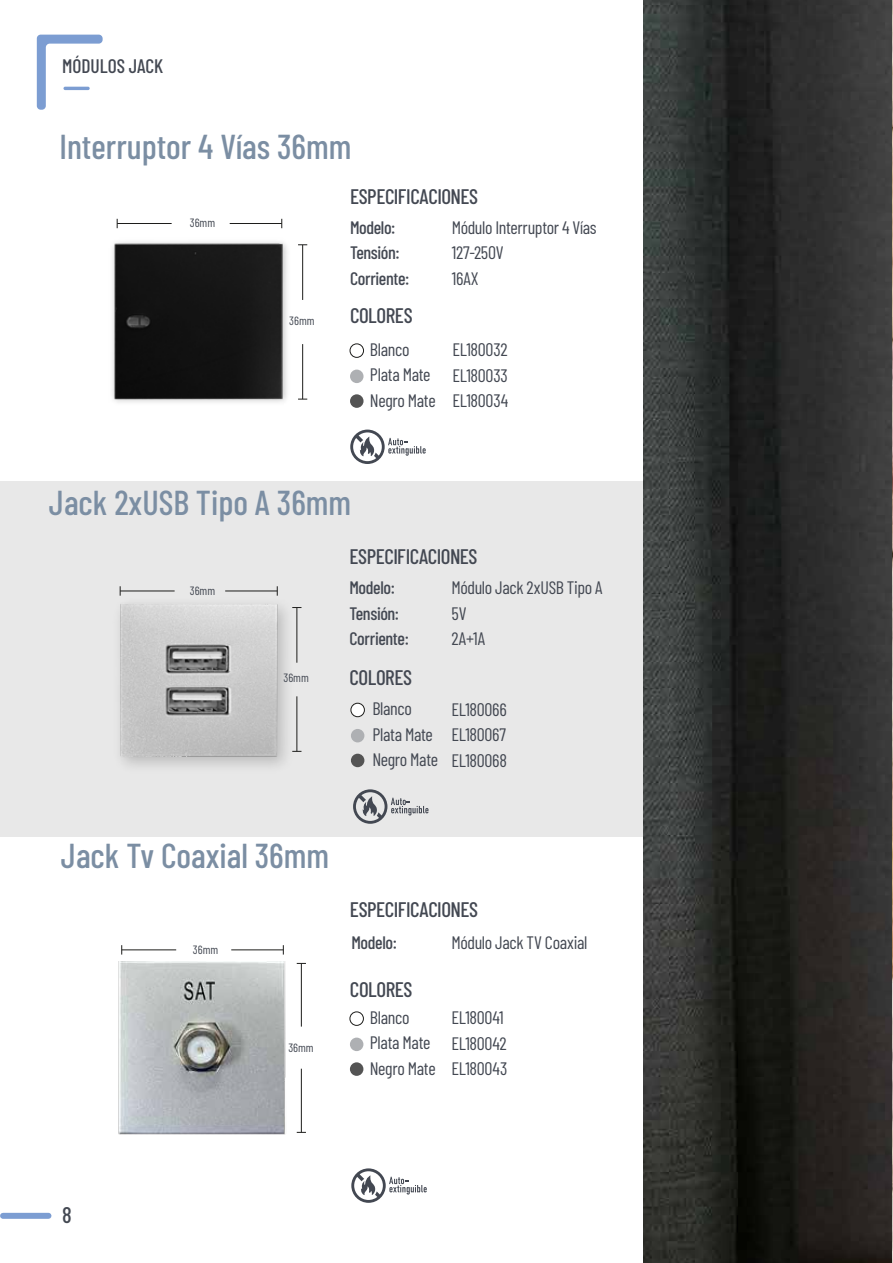
<style>
.page{position:relative;width:893px;height:1263px;background:#fff}
.page>*{position:absolute;margin:0;border:0;box-sizing:border-box;transform-origin:0 0}
.t1{font:500 34.5px "Barlow Condensed";color:#7b8ea3}
.t2{font:500 22.5px "Barlow Condensed";color:#434852}
.t3{font:500 21px "Barlow Condensed";letter-spacing:-.02em;color:#434852}
.t4{font:500 19.5px "Barlow Condensed";color:#434852}
.t5{font:18px/25.5px "Barlow Condensed";letter-spacing:-.02em;color:#434852}
.t6{font:500 18px/25.5px "Barlow Condensed";letter-spacing:-.02em;color:#434852}
.t7{font:12px "Barlow Condensed";color:#434852}
</style>
<div class="page">
<div style="left:0;top:482px;width:893px;height:355px;background:#e8e8e8"></div>
<img style="left:112px;top:223px;width:176px;height:180px">
<img style="left:119px;top:586px;width:183px;height:181px">
<hr style="left:302px;top:245px;width:1px;height:55px;background:#1d1d1b">
<hr style="left:302px;top:344px;width:1px;height:55px;background:#1d1d1b">
<hr style="left:230px;top:223px;width:52px;height:1px;background:#1d1d1b">
<hr style="left:117px;top:223px;width:55px;height:1px;background:#1d1d1b">
<hr style="left:297px;top:608px;width:1px;height:55px;background:#1d1d1b">
<hr style="left:297px;top:696px;width:1px;height:55px;background:#1d1d1b">
<hr style="left:301px;top:963px;width:1px;height:63px;background:#1d1d1b">
<hr style="left:301px;top:1069px;width:1px;height:63px;background:#1d1d1b">
<hr style="left:225px;top:591px;width:52px;height:1px;background:#1d1d1b">
<hr style="left:120px;top:591px;width:55px;height:1px;background:#1d1d1b">
<hr style="left:231px;top:950px;width:52px;height:1px;background:#1d1d1b">
<hr style="left:122px;top:950px;width:54px;height:1px;background:#1d1d1b">
<svg style="left:350px;top:430px;width:76px;height:34px"></svg>
<div style="left:350px;top:370px;width:14px;height:13px;background:#aeb0b3;border-radius:50%"></div>
<div style="left:350px;top:343px;width:14px;height:15px;border:1px solid #1d1d1b;border-radius:50%"></div>
<div style="left:350px;top:394px;width:14px;height:14px;background:#545454;border-radius:50%"></div>
<div style="left:351px;top:729px;width:13px;height:13px;background:#aeb0b3;border-radius:50%"></div>
<div style="left:351px;top:703px;width:13px;height:14px;background:#fff;border-radius:50%"></div>
<div style="left:351px;top:703px;width:14px;height:14px;border:1px solid #1d1d1b;border-radius:50%"></div>
<div style="left:351px;top:754px;width:13px;height:13px;background:#545454;border-radius:50%"></div>
<svg style="left:353px;top:789px;width:75px;height:35px"></svg>
<img style="left:118px;top:962px;width:168px;height:173px">
<div style="left:350px;top:1037px;width:13px;height:14px;background:#aeb0b3;border-radius:50%"></div>
<div style="left:350px;top:1011px;width:14px;height:15px;border:1px solid #1d1d1b;border-radius:50%"></div>
<div style="left:350px;top:1062px;width:13px;height:14px;background:#545454;border-radius:50%"></div>
<svg style="left:351px;top:1168px;width:76px;height:35px"></svg>
<img style="left:643px;top:0;width:249px;height:1263px">
<svg style="left:37px;top:35px;width:66px;height:75px"></svg>
<svg style="left:892px;top:0;width:1px;height:1263px"></svg>
<div style="left:3px;top:1213px;width:45px;height:6px;background:#7c9dd2"></div>
<p class="t4" style="left:62px;top:52px;width:103px">MÓDULOS JACK</p>
<h1 class="t1" style="left:59px;top:122px;width:293px">Interruptor 4 Vías 36mm</h1>
<p class="t7" style="left:190px;top:214px;width:27px">36mm</p>
<p class="t7" style="left:289px;top:312px;width:27px">36mm</p>
<p class="t3" style="left:350px;top:182px;width:130px">ESPECIFICACIONES</p>
<p class="t6" style="left:350px;top:213px;width:61px">Modelo:<br>Tensión:<br>Corriente:</p>
<p class="t5" style="left:452px;top:213px;width:146px">Módulo Interruptor 4 Vías<br>127-250V<br>16AX</p>
<p class="t3" style="left:350px;top:300px;width:64px">COLORES</p>
<p class="t5" style="left:370px;top:335px;width:67px">Blanco<br>Plata Mate<br>Negro Mate</p>
<p class="t5" style="left:452px;top:336px;width:57px;text-align:justify">EL180032<br>EL180033<br>EL180034</p>
<h1 class="t1" style="left:49px;top:478px;width:304px">Jack 2xUSB Tipo A 36mm</h1>
<p class="t7" style="left:190px;top:582px;width:27px">36mm</p>
<p class="t7" style="left:283px;top:669px;width:27px">36mm</p>
<p class="t3" style="left:349px;top:542px;width:130px">ESPECIFICACIONES</p>
<p class="t6" style="left:349px;top:574px;width:61px">Modelo:<br>Tensión:<br>Corriente:</p>
<p class="t5" style="left:451px;top:574px;width:153px">Módulo Jack 2xUSB Tipo A<br>5V<br>2A+1A</p>
<p class="t3" style="left:349px;top:662px;width:64px">COLORES</p>
<p class="t5" style="left:372px;top:695px;width:67px">Blanco<br>Plata Mate<br>Negro Mate</p>
<p class="t5" style="left:451px;top:695px;width:57px;text-align:justify">EL180066<br>EL180067<br>EL180068</p>
<h1 class="t1" style="left:61px;top:831px;width:270px">Jack Tv Coaxial 36mm</h1>
<p class="t7" style="left:193px;top:941px;width:27px">36mm</p>
<p class="t7" style="left:288px;top:1039px;width:27px">36mm</p>
<p class="t3" style="left:350px;top:894px;width:130px">ESPECIFICACIONES</p>
<p class="t6" style="left:351px;top:929px;width:47px">Modelo:</p>
<p class="t5" style="left:451px;top:929px;width:137px">Módulo Jack TV Coaxial</p>
<p class="t3" style="left:350px;top:974px;width:64px">COLORES</p>
<p class="t5" style="left:370px;top:1003px;width:67px">Blanco<br>Plata Mate<br>Negro Mate</p>
<p class="t5" style="left:451px;top:1003px;width:57px">EL180041<br>EL180042<br>EL180043</p>
<p class="t2" style="left:62px;top:1198px;width:11px">8</p>
</div>
